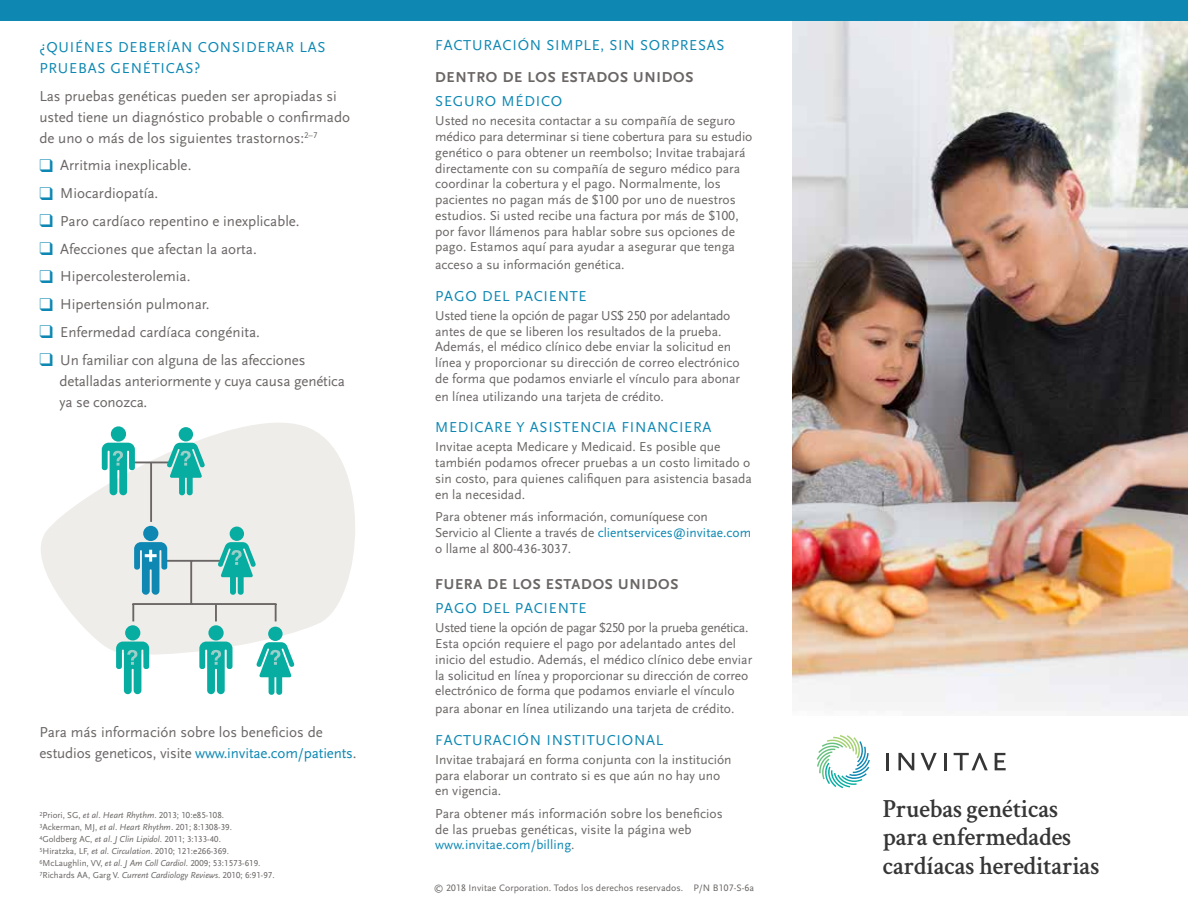
<style>
.page{position:relative;width:1188px;height:918px;background:#fff}
.page>*{position:absolute;margin:0;border:0;box-sizing:border-box;transform-origin:0 0}
.t1{font:600 26.25px/28.5px "Crimson Text";letter-spacing:-.01em;color:#373636;scale:.95 1}
.t2{font:15px/21px "Invitae";color:#6a6665}
.t3{font:15px/21px "Invitae";letter-spacing:.05em;color:#0e88b3}
.t4{font:700 15px "Invitae";letter-spacing:.05em;color:#6a6665}
.t5{font:13.5px/15.8px "Invitae";color:#6a6665}
.t6{font:9.75px "Invitae";letter-spacing:.01em;color:#6a6665}
.t7{font:9px/12px "Invitae";color:#6a6665}
.s1{color:#0e88b3}
.s2{font-style:italic}
</style>
<div class="page">
<img style="left:792px;top:20px;width:396px;height:695px">
<hr style="left:886px;top:753px;width:3px;height:17px;background:#373636">
<hr style="left:944px;top:753px;width:3px;height:17px;background:#373636">
<svg style="left:995px;top:753px;width:11px;height:17px"></svg>
<svg style="left:921px;top:753px;width:16px;height:17px"></svg>
<svg style="left:954px;top:753px;width:34px;height:17px"></svg>
<svg style="left:898px;top:753px;width:16px;height:17px"></svg>
<svg style="left:817px;top:735px;width:53px;height:53px"></svg>
<svg style="left:41px;top:423px;width:314px;height:233px;fill:#efedea"></svg>
<div style="left:125px;top:625px;width:15px;height:16px;background:#07ada1;border-radius:50%"></div>
<div style="left:208px;top:625px;width:16px;height:16px;background:#07ada1;border-radius:50%"></div>
<div style="left:268px;top:627px;width:15px;height:14px;background:#07ada1;border-radius:50%"></div>
<hr style="left:165px;top:560px;width:56px;height:2px;background:#6a6665">
<hr style="left:150px;top:463px;width:2px;height:59px;background:#6a6665">
<hr style="left:133px;top:462px;width:36px;height:1px;background:#6a6665">
<svg style="left:132px;top:605px;width:2px;height:16px"></svg>
<svg style="left:215px;top:605px;width:2px;height:16px"></svg>
<svg style="left:275px;top:604px;width:2px;height:17px"></svg>
<hr style="left:132px;top:603px;width:144px;height:2px;background:#6a6665">
<hr style="left:190px;top:561px;width:2px;height:43px;background:#6a6665">
<div style="left:111px;top:426px;width:15px;height:16px;background:#07ada1;border-radius:50%"></div>
<div style="left:179px;top:427px;width:14px;height:14px;background:#07ada1;border-radius:50%"></div>
<div style="left:143px;top:526px;width:15px;height:15px;background:#0e88b3;border-radius:50%"></div>
<div style="left:230px;top:527px;width:14px;height:14px;background:#07ada1;border-radius:50%"></div>
<svg style="left:102px;top:443px;width:33px;height:52px;background:#57c4bc"></svg>
<svg style="left:166px;top:443px;width:40px;height:52px;background:#71cac2"></svg>
<svg style="left:217px;top:542px;width:40px;height:53px;background:#73cac2"></svg>
<svg style="left:116px;top:642px;width:33px;height:52px"></svg>
<svg style="left:199px;top:642px;width:34px;height:52px"></svg>
<svg style="left:255px;top:642px;width:40px;height:53px"></svg>
<svg style="left:134px;top:542px;width:33px;height:53px;background:#5facc7"></svg>
<div style="left:0;top:0;width:1188px;height:20px;background:#0e88b3"></div>
<p class="t3" style="left:39px;top:37px;width:288px">¿QUIÉNES DEBERÍAN CONSIDERAR LAS<br>PRUEBAS GENÉTICAS?</p>
<p class="t2" style="left:39px;top:85px;width:312px">Las pruebas genéticas pueden ser apropiadas si usted tiene un diagnóstico probable o confirmado de uno o más de los siguientes trastornos:<sup>2–7</sup></p>
<p class="t2" style="left:39px;top:155px;width:154px"><span class="s1">❑</span> Arritmia inexplicable.</p>
<p class="t2" style="left:39px;top:183px;width:120px"><span class="s1">❑</span> Miocardiopatía.</p>
<p class="t2" style="left:39px;top:211px;width:262px"><span class="s1">❑</span> Paro cardíaco repentino e inexplicable.</p>
<p class="t2" style="left:39px;top:238px;width:219px"><span class="s1">❑</span> Afecciones que afectan la aorta.</p>
<p class="t2" style="left:39px;top:266px;width:153px"><span class="s1">❑</span> Hipercolesterolemia.</p>
<p class="t2" style="left:39px;top:294px;width:172px"><span class="s1">❑</span> Hipertensión pulmonar.</p>
<p class="t2" style="left:39px;top:322px;width:222px"><span class="s1">❑</span> Enfermedad cardíaca congénita.</p>
<p class="t2" style="left:60px;top:349px;width:287px;text-indent:-20px"><span class="s1">❑</span> Un familiar con alguna de las afecciones detalladas anteriormente y cuya causa genética ya se conozca.</p>
<p class="t2" style="left:39px;top:722px;width:319px">Para más información sobre los beneficios de estudios geneticos, visite <span class="s1">www.invitae.com/patients</span>.</p>
<p class="t7" style="left:39px;top:809px;width:237px"><sup>2</sup>Priori, SG, <span class="s2">et al</span>. <span class="s2">Heart Rhythm</span>. 2013; 10:e85-108.<br><sup>3</sup>Ackerman, MJ, <span class="s2">et al</span>. <span class="s2">Heart Rhythm</span>. 201; 8:1308-39.<br><sup>4</sup>Goldberg AC, <span class="s2">et al</span>. <span class="s2">J Clin Lipidol</span>. 2011; 3:133-40.<br><sup>5</sup>Hiratzka, LF, <span class="s2">et al</span>. <span class="s2">Circulation</span>. 2010; 121:e266-369.<br><sup>6</sup>McLaughlin, VV, <span class="s2">et al</span>. <span class="s2">J Am Coll Cardiol</span>. 2009; 53:1573-619.<br><sup>7</sup>Richards AA, Garg V. <span class="s2">Current Cardiology Reviews</span>. 2010; 6:91-97.</p>
<p class="t3" style="left:435px;top:35px;width:291px">FACTURACIÓN SIMPLE, SIN SORPRESAS</p>
<p class="t4" style="left:435px;top:68px;width:260px">DENTRO DE LOS ESTADOS UNIDOS</p>
<p class="t3" style="left:435px;top:91px;width:129px">SEGURO MÉDICO</p>
<p class="t5" style="left:435px;top:113px;width:319px">Usted no necesita contactar a su compañía de seguro médico para determinar si tiene cobertura para su estudio genético o para obtener un reembolso; Invitae trabajará directamente con su compañía de seguro médico para coordinar la cobertura y el pago. Normalmente, los pacientes no pagan más de $100 por uno de nuestros estudios. Si usted recibe una factura por más de $100, por favor llámenos para hablar sobre sus opciones de pago. Estamos aquí para ayudar a asegurar que tenga</p>
<p class="t5" style="left:435px;top:257px;width:191px">acceso a su información genética.</p>
<p class="t3" style="left:435px;top:286px;width:153px">PAGO DEL PACIENTE</p>
<p class="t5" style="left:435px;top:308px;width:306px">Usted tiene la opción de pagar US$ 250 por adelantado antes de que se liberen los resultados de la prueba.<br>Además, el médico clínico debe enviar la solicitud en línea y proporcionar su dirección de correo electrónico de forma que podamos enviarle el vínculo para abonar</p>
<p class="t5" style="left:435px;top:389px;width:230px">en línea utilizando una tarjeta de crédito.</p>
<p class="t3" style="left:435px;top:417px;width:278px">MEDICARE Y ASISTENCIA FINANCIERA</p>
<p class="t5" style="left:435px;top:439px;width:318px">Invitae acepta Medicare y Medicaid. Es posible que también podamos ofrecer pruebas a un costo limitado o sin costo, para quienes califiquen para asistencia basada en la necesidad.</p>
<p class="t5" style="left:435px;top:509px;width:318px">Para obtener más información, comuníquese con<br>Servicio al Cliente a través de <span class="s1">clientservices@invitae.com </span>o llame al 800-436-3037.</p>
<p class="t4" style="left:435px;top:575px;width:245px">FUERA DE LOS ESTADOS UNIDOS</p>
<p class="t3" style="left:435px;top:598px;width:153px">PAGO DEL PACIENTE</p>
<p class="t5" style="left:435px;top:620px;width:319px">Usted tiene la opción de pagar $250 por la prueba genética.<br>Esta opción requiere el pago por adelantado antes del inicio del estudio. Además, el médico clínico debe enviar la solicitud en línea y proporcionar su dirección de correo electrónico de forma que podamos enviarle el vínculo</p>
<p class="t5" style="left:435px;top:701px;width:301px">para abonar en línea utilizando una tarjeta de crédito.</p>
<p class="t3" style="left:435px;top:730px;width:230px">FACTURACIÓN INSTITUCIONAL</p>
<p class="t5" style="left:435px;top:752px;width:298px">Invitae trabajará en forma conjunta con la institución para elaborar un contrato si es que aún no hay uno en vigencia.</p>
<p class="t5" style="left:435px;top:806px;width:289px">Para obtener más información sobre los beneficios de las pruebas genéticas, visite la página web <span class="s1">www.invitae.com/billing</span>.</p>
<h1 class="t1" style="left:883px;top:792px;width:229px">Pruebas genéticas para enfermedades cardíacas hereditarias</h1>
<p class="t6" style="left:434px;top:883px;width:322px">© 2018 Invitae Corporation. Todos los derechos reservados. P/N B107-S-6a</p>
</div>
